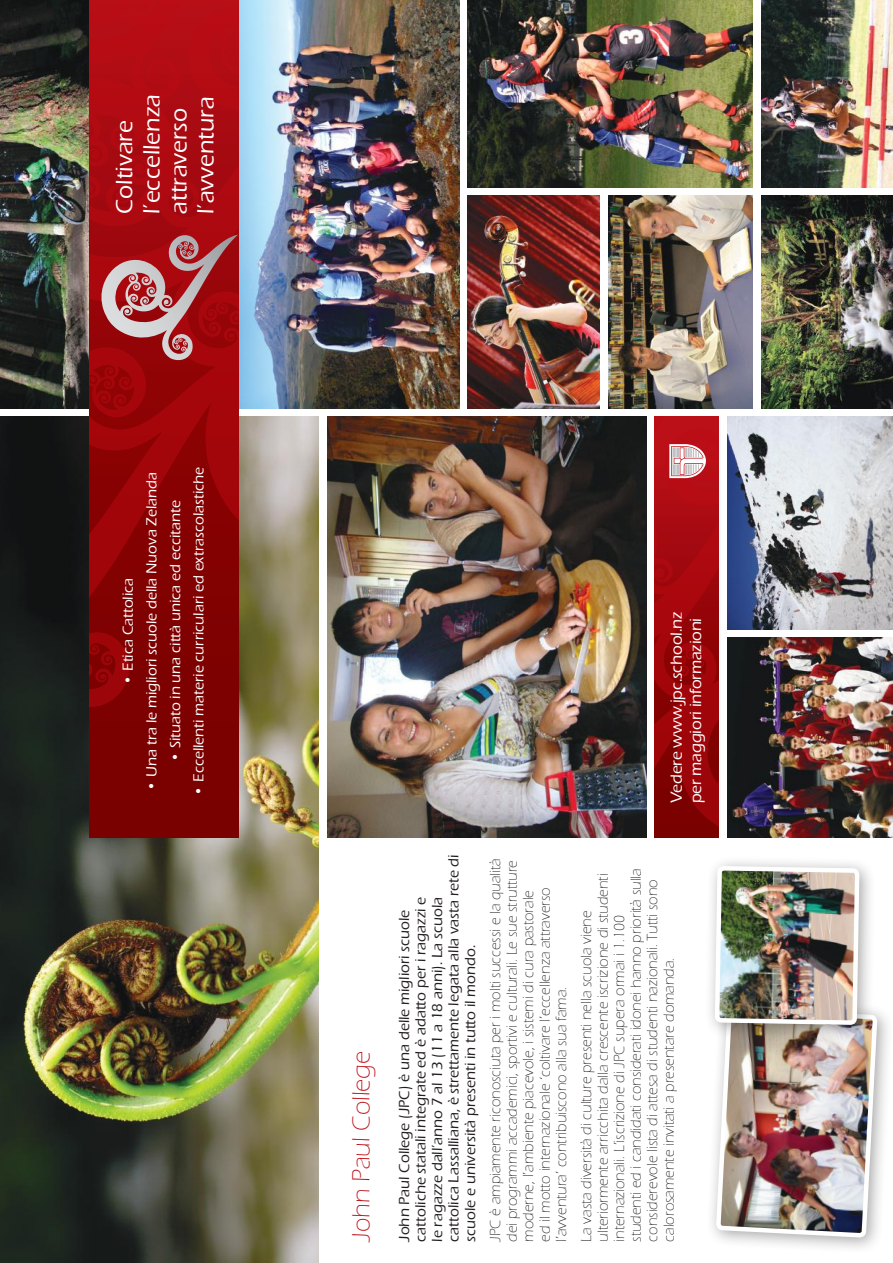
<style>
.page{position:relative;width:893px;height:1263px;background:#fff}
.page>*{position:absolute;margin:0;border:0;box-sizing:border-box;transform-origin:0 0}
.t1{font:300 25.5px "Eras ITC";color:#bd0b13}
.t2{font:500 24px/27px "Eras ITC";color:#fff}
.t3{font:500 16.5px/19.5px "Eras ITC";letter-spacing:-.01em;color:#fff}
.t4{font:300 15px/16.5px "Eras ITC";color:#241f1f}
.t5{font:500 15px/16.5px "Eras ITC";color:#241f1f}
.t6{font:500 15px "Eras ITC";color:#fff}
</style>
<div class="page">
<img style="left:0;top:417px;width:319px;height:846px">
<img style="left:0;top:0;width:89px;height:408px">
<img style="left:238px;top:0;width:221px;height:408px">
<div style="left:89px;top:0;width:149px;height:838px;background:#7a0100"></div>
<svg style="left:89px;top:0;width:149px;height:707px"></svg>
<img style="left:468px;top:196px;width:132px;height:212px">
<img style="left:468px;top:0;width:285px;height:187px">
<img style="left:761px;top:0;width:132px;height:187px">
<img style="left:608px;top:196px;width:145px;height:212px">
<img style="left:327px;top:417px;width:319px;height:421px">
<img style="left:862px;top:638px;width:31px;height:200px">
<img style="left:862px;top:417px;width:31px;height:212px">
<div style="left:706px;top:997px;width:187px;height:257px;background:#241f1f;opacity:.4"></div>
<img style="left:714px;top:997px;width:165px;height:243px">
<div style="left:704px;top:855px;width:172px;height:187px;background:#241f1f;opacity:.4"></div>
<img style="left:712px;top:359px;width:150px;height:668px">
<svg style="left:101px;top:235px;width:125px;height:125px;background:#ad484c"></svg>
<svg style="left:655px;top:417px;width:64px;height:421px;background:#a10e13"></svg>
<img style="left:761px;top:196px;width:132px;height:212px">
<h2 class="t2" style="left:111px;top:214px;width:121px;rotate:-90deg">Coltivare l’eccellenza attraverso l’avventura</h2>
<p class="t6" style="left:120px;top:685px;width:108px;rotate:-90deg">• Etica Cattolica</p>
<p class="t6" style="left:143px;top:791px;width:320px;rotate:-90deg">• Una tra le migliori scuole della Nuova Zelanda</p>
<p class="t6" style="left:167px;top:762px;width:263px;rotate:-90deg">• Situato in una città unica ed eccitante</p>
<p class="t6" style="left:190px;top:796px;width:330px;rotate:-90deg">• Eccellenti materie curriculari ed extrascolastiche</p>
<h1 class="t1" style="left:347px;top:1242px;width:192px;rotate:-90deg">John Paul College</h1>
<p class="t3" style="left:667px;top:803px;width:193px;rotate:-90deg">Vedere www.jpc.school.nz per maggiori informazioni</p>
<p class="t5" style="left:396px;top:1242px;width:389px;rotate:-90deg">John Paul College (JPC) è una delle migliori scuole cattoliche statali integrate ed è adatto per i ragazzi e<br>le ragazze dall’anno 7 al 13 (11 a 18 anni). La scuola cattolica Lassalliana, è strettamente legata alla vasta rete di scuole e università presenti in tutto il mondo.</p>
<p class="t4" style="left:487px;top:1242px;width:385px;rotate:-90deg">JPC è ampiamente riconosciuta per i molti successi e la qualità dei programmi accademici, sportivi e culturali. Le sue strutture moderne, l’ambiente piacevole, i sistemi di cura pastorale<br>ed il motto internazionale ‘coltivare l’eccellenza attraverso l’avventura’ contribuiscono alla sua fama.</p>
<p class="t4" style="left:578px;top:1242px;width:375px;rotate:-90deg">La vasta diversità di culture presenti nella scuola viene ulteriormente arricchita dalla crescente iscrizione di studenti internazionali. L’iscrizione di JPC supera ormai i 1.100 studenti ed i candidati considerati idonei hanno priorità sulla considerevole lista di attesa di studenti nazionali. Tutti sono calorosamente invitati a presentare domanda.</p>
</div>
